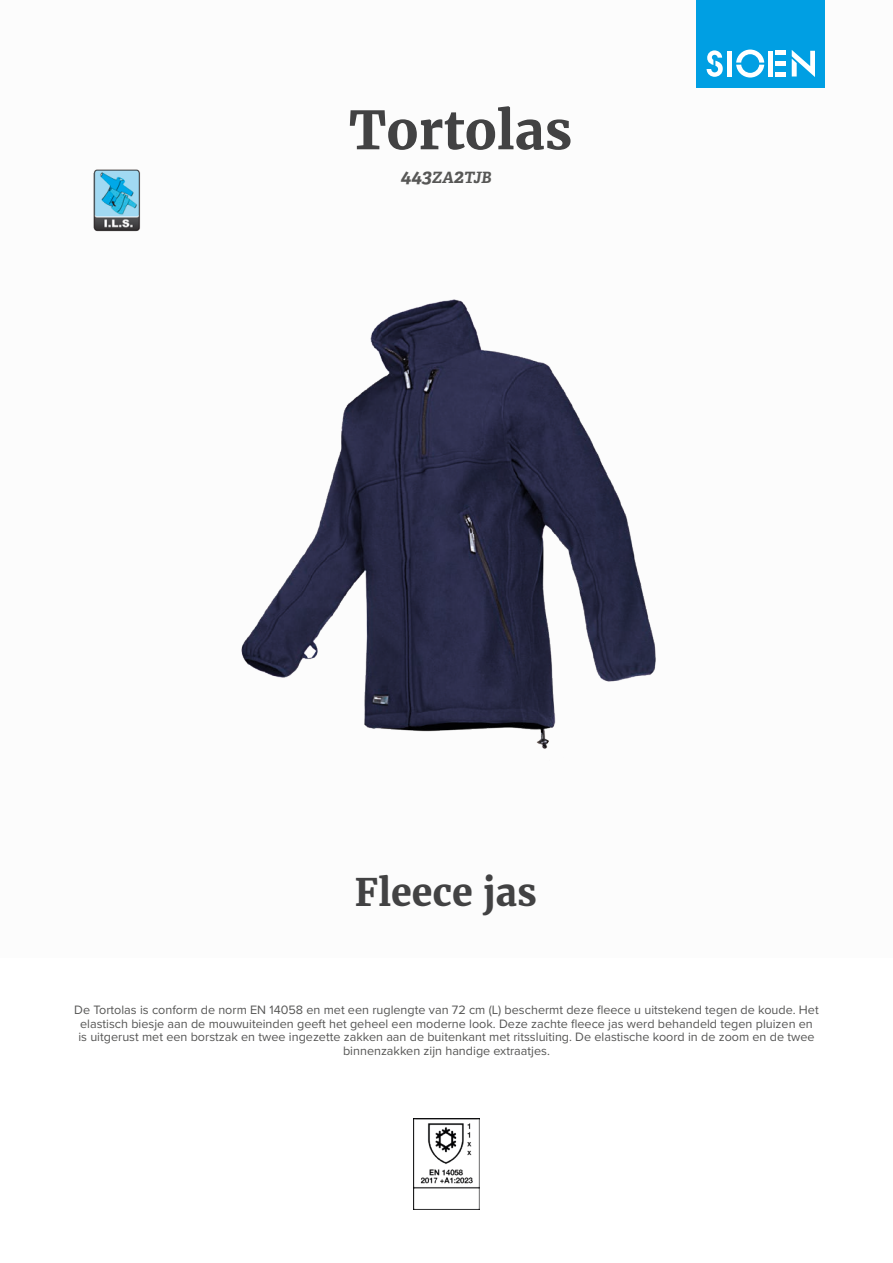
<style>
.page{position:relative;width:893px;height:1263px;background:#fff}
.page>*{position:absolute;margin:0;border:0;box-sizing:border-box;transform-origin:0 0}
.t1{font:700 52.5px "Merriweather";color:#424243}
.t2{font:700 37.5px "Merriweather";color:#424243}
.t3{font:italic 700 15.6px "Adelle";color:#575756}
.t4{font:12.6px/13.6px "Proxima Nova";color:#575756;text-align:center}
.s1{font-size:19.5px}
</style>
<div class="page">
<div style="left:697px;top:0;width:128px;height:88px;background:#009fe3"></div>
<svg style="left:707px;top:50px;width:16px;height:27px"></svg>
<svg style="left:736px;top:50px;width:28px;height:28px"></svg>
<div style="left:727px;top:51px;width:5px;height:26px;background:#fff"></div>
<div style="left:768px;top:51px;width:5px;height:26px;background:#fff"></div>
<div style="left:775px;top:72px;width:11px;height:5px;background:#fff"></div>
<div style="left:775px;top:61px;width:11px;height:5px;background:#fff"></div>
<hr style="left:775px;top:51px;width:11px;height:4px;background:#fff">
<svg style="left:792px;top:50px;width:23px;height:27px"></svg>
<img style="left:93px;top:169px;width:48px;height:63px">
<img style="left:413px;top:1118px;width:67px;height:92px">
<img style="left:241px;top:299px;width:415px;height:450px">
<h1 class="t1" style="left:349px;top:95px;width:225px">Tortolas</h1>
<p class="t3" style="left:400px;top:168px;width:92px"><span class="s1">443</span>ZA<span class="s1">2</span>TJB</p>
<h2 class="t2" style="left:355px;top:867px;width:183px">Fleece jas</h2>
<p class="t4" style="left:74px;top:1002px;width:746px">De Tortolas is conform de norm EN 14058 en met een ruglengte van 72 cm (L) beschermt deze fleece u uitstekend tegen de koude. Het elastisch biesje aan de mouwuiteinden geeft het geheel een moderne look. Deze zachte fleece jas werd behandeld tegen pluizen en is uitgerust met een borstzak en twee ingezette zakken aan de buitenkant met ritssluiting. De elastische koord in de zoom en de twee binnenzakken zijn handige extraatjes.</p>
</div>
